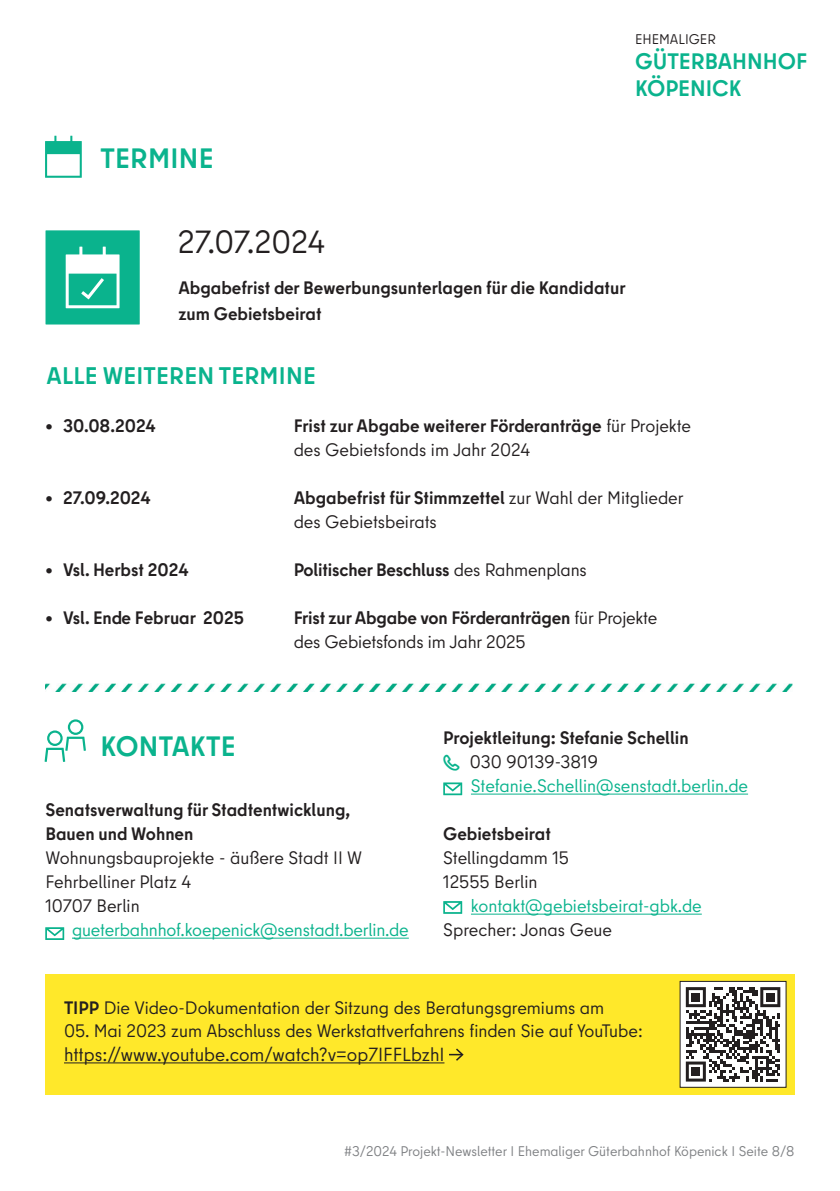
<style>
.page{position:relative;width:840px;height:1191px;background:#fff}
.page>*{position:absolute;margin:0;border:0;box-sizing:border-box;transform-origin:0 0}
.t1{font:32px "Berlin Type";color:#231f20}
.t2{font:700 28px "Berlin Type";letter-spacing:.01em;color:#0ab38d}
.t3{font:700 24px "Berlin Type";letter-spacing:.01em;color:#0ab38d}
.t4{font:700 22.4px/26.8px "Berlin Type";color:#0ab38d}
.t5{font:19px "Berlin Type";color:#231f20}
.t6{font:18px/24px "Berlin Type";color:#231f20}
.t7{font:700 18px/26px "Berlin Type";color:#231f20}
.t8{font:18px "Berlin Type";letter-spacing:-.005em;color:#0ab38d}
.t9{font:14px "Berlin Type";color:#808285}
.t10{font:14px "Berlin Type";color:#231f20}
.s1{font-weight:700}
.s2{font-weight:400}
</style>
<div class="page">
<div style="left:45px;top:974px;width:749px;height:120px;background:#ffe82a"></div>
<svg style="left:45px;top:136px;width:37px;height:42px"></svg>
<div style="left:45px;top:230px;width:95px;height:94px;background:#0ab38d"></div>
<svg style="left:66px;top:247px;width:53px;height:61px"></svg>
<svg style="left:45px;top:719px;width:41px;height:43px"></svg>
<img style="left:45px;top:683px;width:746px;height:8px">
<hr style="left:72px;top:937px;width:336px;height:1px;background:#0ab38d">
<hr style="left:64px;top:1062px;width:380px;height:1px;background:#231f20">
<hr style="left:470px;top:793px;width:277px;height:1px;background:#0ab38d">
<hr style="left:470px;top:913px;width:231px;height:1px;background:#0ab38d">
<svg style="left:45px;top:927px;width:19px;height:13px"></svg>
<svg style="left:443px;top:782px;width:19px;height:13px"></svg>
<svg style="left:443px;top:901px;width:19px;height:13px"></svg>
<svg style="left:449px;top:1048px;width:14px;height:12px"></svg>
<div style="left:679px;top:981px;width:106px;height:106px;background:#fff"></div>
<svg style="left:685px;top:987px;width:94px;height:94px"></svg>
<div style="left:691px;top:992px;width:8px;height:9px;background:#231f20"></div>
<div style="left:765px;top:992px;width:9px;height:9px;background:#231f20"></div>
<div style="left:691px;top:1067px;width:8px;height:8px;background:#231f20"></div>
<h2 class="t2" style="left:100px;top:141px;width:115px">TERMINE</h2>
<p class="t10" style="left:634px;top:30px;width:82px">EHEMALIGER</p>
<p class="t4" style="left:634px;top:48px;width:174px">GÜTERBAHNHOF<br>KÖPENICK</p>
<p class="t1" style="left:178px;top:222px;width:148px">27.07.2024</p>
<p class="t7" style="left:178px;top:275px;width:448px">Abgabefrist der Bewerbungsunterlagen für die Kandidatur zum Gebietsbeirat</p>
<h3 class="t3" style="left:46px;top:360px;width:271px">ALLE WEITEREN TERMINE</h3>
<p class="t7" style="left:63px;top:413px;width:94px">30.08.2024</p>
<p class="t6" style="left:293px;top:414px;width:399px"><span class="s1">Frist zur Abgabe weiterer Förderanträge</span> für Projekte des Gebietsfonds im Jahr 2024</p>
<p class="t7" style="left:45px;top:413px;width:10px">•</p>
<p class="t7" style="left:45px;top:485px;width:10px">•</p>
<p class="t7" style="left:45px;top:557px;width:10px">•</p>
<p class="t7" style="left:45px;top:605px;width:10px">•</p>
<p class="t7" style="left:63px;top:485px;width:89px">27.09.2024</p>
<p class="t6" style="left:293px;top:486px;width:391px"><span class="s1">Abgabefrist für Stimmzettel</span> zur Wahl der Mitglieder des Gebietsbeirats</p>
<p class="t7" style="left:63px;top:557px;width:127px">Vsl. Herbst 2024</p>
<p class="t7" style="left:293px;top:557px;width:294px">Politischer Beschluss <span class="s2">des Rahmenplans</span></p>
<p class="t7" style="left:63px;top:605px;width:182px">Vsl. Ende Februar 2025</p>
<p class="t6" style="left:293px;top:606px;width:365px"><span class="s1">Frist zur Abgabe von Förderanträgen</span> für Projekte des Gebietsfonds im Jahr 2025</p>
<h2 class="t2" style="left:100px;top:728px;width:137px">KONTAKTE</h2>
<h3 class="t7" style="left:45px;top:798px;width:306px;line-height:24px">Senatsverwaltung für Stadtentwicklung,<br>Bauen und Wohnen</h3>
<p class="t6" style="left:45px;top:846px;width:318px">Wohnungsbauprojekte - äußere Stadt II W</p>
<p class="t6" style="left:45px;top:870px;width:147px">Fehrbelliner Platz 4</p>
<p class="t6" style="left:45px;top:894px;width:96px">10707 Berlin</p>
<p class="t8" style="left:72px;top:919px;width:338px">gueterbahnhof.koepenick@senstadt.berlin.de</p>
<h3 class="t7" style="left:443px;top:725px;width:247px">Projektleitung: Stefanie Schellin</h3>
<p class="t6" style="left:469px;top:750px;width:130px">030 90139-3819</p>
<p class="t8" style="left:470px;top:775px;width:278px">Stefanie.Schellin@senstadt.berlin.de</p>
<h3 class="t7" style="left:443px;top:821px;width:109px">Gebietsbeirat</h3>
<p class="t6" style="left:443px;top:846px;width:127px">Stellingdamm 15</p>
<p class="t6" style="left:443px;top:870px;width:96px">12555 Berlin</p>
<p class="t8" style="left:470px;top:895px;width:232px">kontakt@gebietsbeirat-gbk.de</p>
<p class="t6" style="left:443px;top:918px;width:170px">Sprecher: Jonas Geue</p>
<h2 class="t6" style="left:64px;top:995px;width:541px"><span class="s1">TIPP</span> Die Video-Dokumentation der Sitzung des Beratungsgremiums am</h2>
<p class="t6" style="left:64px;top:1019px;width:580px">05. Mai 2023 zum Abschluss des Werkstattverfahrens finden Sie auf YouTube:</p>
<p class="t5" style="left:64px;top:1042px;width:382px">https://www.youtube.com/watch?v=op7IFFLbzhI</p>
<p class="t9" style="left:344px;top:1142px;width:451px">#3/2024 Projekt-Newsletter I Ehemaliger Güterbahnhof Köpenick I Seite 8/8</p>
</div>
